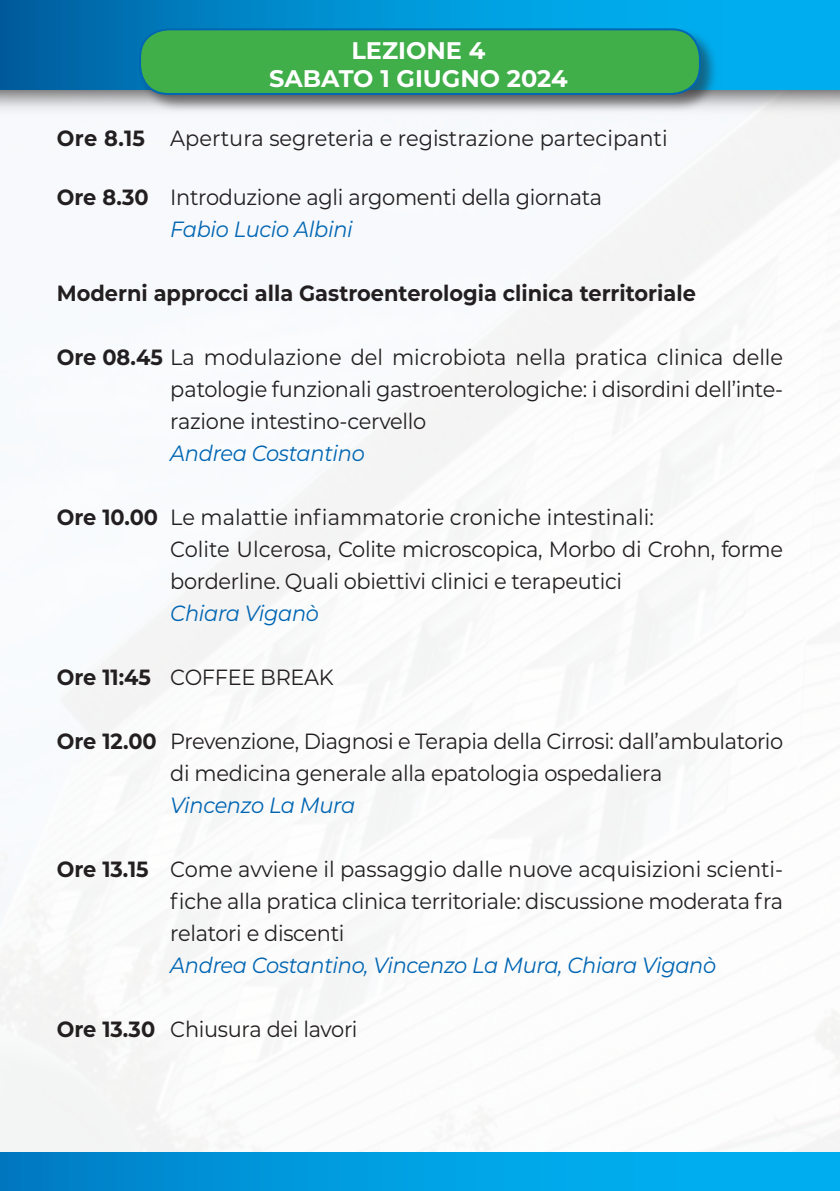
<style>
.page{position:relative;width:840px;height:1191px;background:#fff}
.page>*{position:absolute;margin:0;border:0;box-sizing:border-box;transform-origin:0 0}
.t1{font:700 24px/28px "Montserrat";color:#fff;text-align:center}
.t2{font:22px/32px "Montserrat";letter-spacing:-.015em;color:#231f20;scale:.95 1}
.t3{font:italic 22px "Montserrat";letter-spacing:-.015em;color:#0166b3;scale:.95 1}
.t4{font:700 22px "Montserrat";color:#231f20;scale:.95 1}
.s1{font-weight:700}
.s2{font-style:italic;color:#0166b3}
</style>
<div class="page">
<img style="left:0;top:89px;width:839px;height:33px">
<svg style="left:0;top:0;width:839px;height:89px;background:#008ecf"></svg>
<div style="left:0;top:1152px;width:839px;height:39px;background:linear-gradient(to right,#0081c9,#00b8f7)"></div>
<div style="left:138px;top:28px;width:580px;height:85px;background:#231f20;opacity:.5"></div>
<div style="left:140px;top:29px;width:559px;height:65px;background:#40ae49;border-radius:28px"></div>
<div style="left:139px;top:28px;width:561px;height:67px;border:2px solid #0166b3;border-radius:28px"></div>
<p class="t1" style="left:269px;top:36px;width:300px">LEZIONE 4<br>SABATO 1 GIUGNO 2024</p>
<p class="t2" style="left:57px;top:121px;width:644px"><span class="s1">Ore 8.15</span> Apertura segreteria e registrazione partecipanti</p>
<p class="t2" style="left:170px;top:180px;width:456px;text-indent:-113px"><span class="s1">Ore 8.30</span> Introduzione agli argomenti della giornata<br><span class="s2">Fabio Lucio Albini</span></p>
<p class="t4" style="left:57px;top:277px;width:674px">Moderni approcci alla Gastroenterologia clinica territoriale</p>
<p class="t2" style="left:170px;top:340px;width:646px;text-align:justify;text-indent:-113px"><span class="s1">Ore 08.45</span> La modulazione del microbiota nella pratica clinica delle patologie funzionali gastroenterologiche: i disordini dell’inte&shy;razione intestino-cervello</p>
<p class="t3" style="left:170px;top:438px;width:206px">Andrea Costantino</p>
<p class="t2" style="left:170px;top:500px;width:646px;text-indent:-113px"><span class="s1">Ore 10.00</span> Le malattie infiammatorie croniche intestinali:<br>Colite Ulcerosa, Colite microscopica, Morbo di Crohn, forme borderline. Quali obiettivi clinici e terapeutici</p>
<p class="t3" style="left:170px;top:598px;width:158px">Chiara Viganò</p>
<p class="t2" style="left:57px;top:660px;width:293px"><span class="s1">Ore 11:45</span> COFFEE BREAK</p>
<p class="t2" style="left:57px;top:724px;width:765px;text-align:center"><span class="s1">Ore 12.00</span> Prevenzione, Diagnosi e Terapia della Cirrosi: dall’ambulatorio di medicina generale alla epatologia ospedaliera</p>
<p class="t3" style="left:170px;top:790px;width:196px">Vincenzo La Mura</p>
<p class="t2" style="left:170px;top:852px;width:646px;text-align:justify;text-indent:-113px"><span class="s1">Ore 13.15</span> Come avviene il passaggio dalle nuove acquisizioni scienti&shy;fiche alla pratica clinica territoriale: discussione moderata fra relatori e discenti</p>
<p class="t3" style="left:170px;top:950px;width:576px">Andrea Costantino, Vincenzo La Mura, Chiara Viganò</p>
<p class="t2" style="left:57px;top:1012px;width:318px"><span class="s1">Ore 13.30</span> Chiusura dei lavori</p>
</div>
